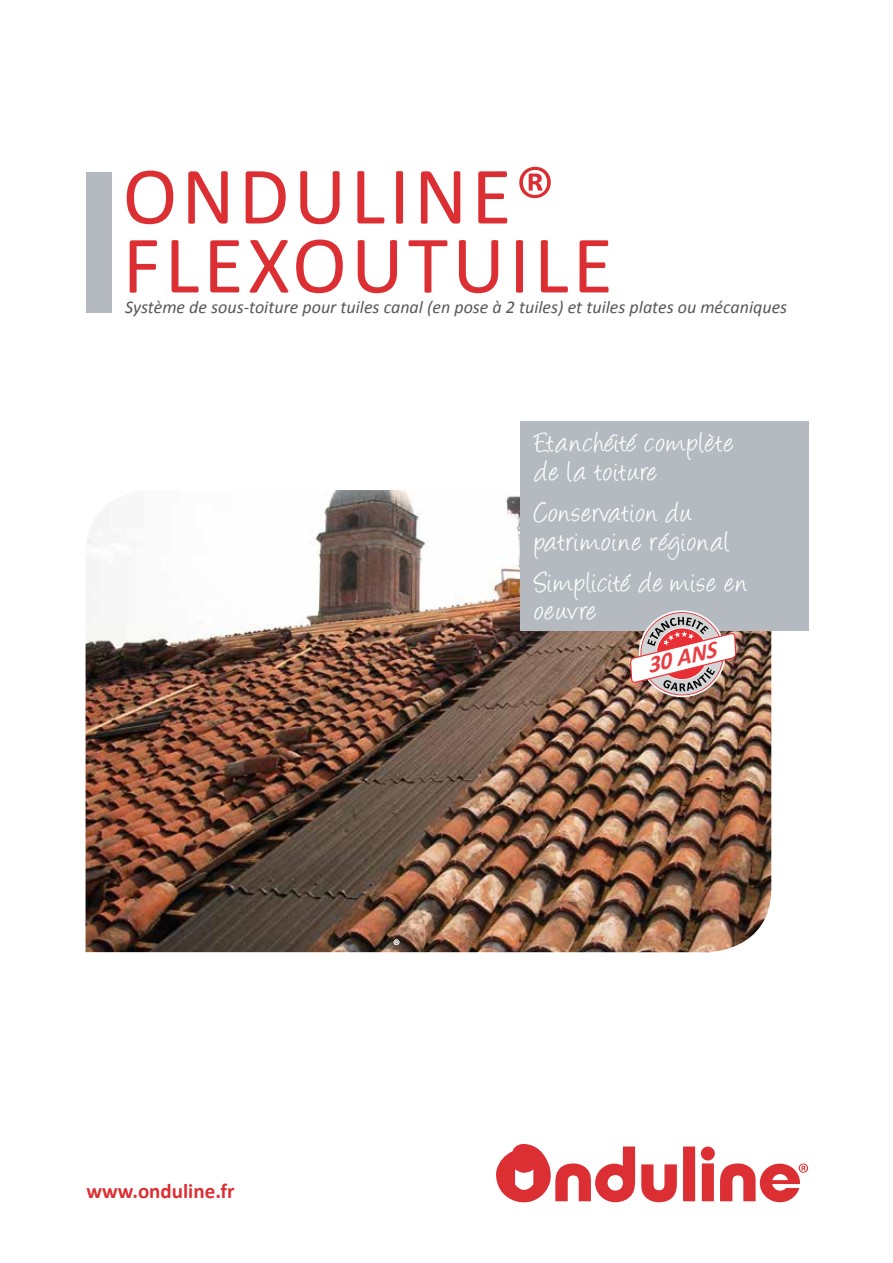
<style>
.page{position:relative;width:893px;height:1263px;background:#fff}
.page>*{position:absolute;margin:0;border:0;box-sizing:border-box;transform-origin:0 0}
.t1{font:82.5px/69px "Calibri";letter-spacing:.05em;color:#dc2f34}
.t2{font:33px/28.5px "Angelina";letter-spacing:.04em;color:#fff;scale:.95 1}
.t3{font:italic 700 23.7px "Calibri";color:#e83e43}
.t4{font:700 21px "Calibri";color:#dc2f34}
.t5{font:italic 18px "Calibri";color:#575756}
</style>
<div class="page">
<div style="left:86px;top:172px;width:26px;height:141px;background:#b4babf"></div>
<img style="left:86px;top:490px;width:685px;height:462px">
<svg style="left:394px;top:939px;width:5px;height:6px"></svg>
<svg style="left:496px;top:1144px;width:312px;height:59px"></svg>
<div style="left:520px;top:422px;width:288px;height:209px;background:#b4babf"></div>
<img style="left:630px;top:610px;width:106px;height:92px">
<h1 class="t1" style="left:123px;top:162px;width:492px">ONDULINE®<br>FLEXOUTUILE</h1>
<p class="t5" style="left:125px;top:294px;width:664px">Système de sous-toiture pour tuiles canal (en pose à 2 tuiles) et tuiles plates ou mécaniques</p>
<p class="t4" style="left:86px;top:1177px;width:150px">www.onduline.fr</p>
<p class="t2" style="left:535px;top:432px;width:211px">Etanchéité complete de la toiture</p>
<p class="t2" style="left:535px;top:502px;width:207px">Conservation du patrimoine régional</p>
<p class="t2" style="left:535px;top:571px;width:225px">Simplicité de mise en oeuvre</p>
<p class="t3" style="left:644px;top:651px;width:72px;rotate:-14deg">30 ANS</p>
</div>
